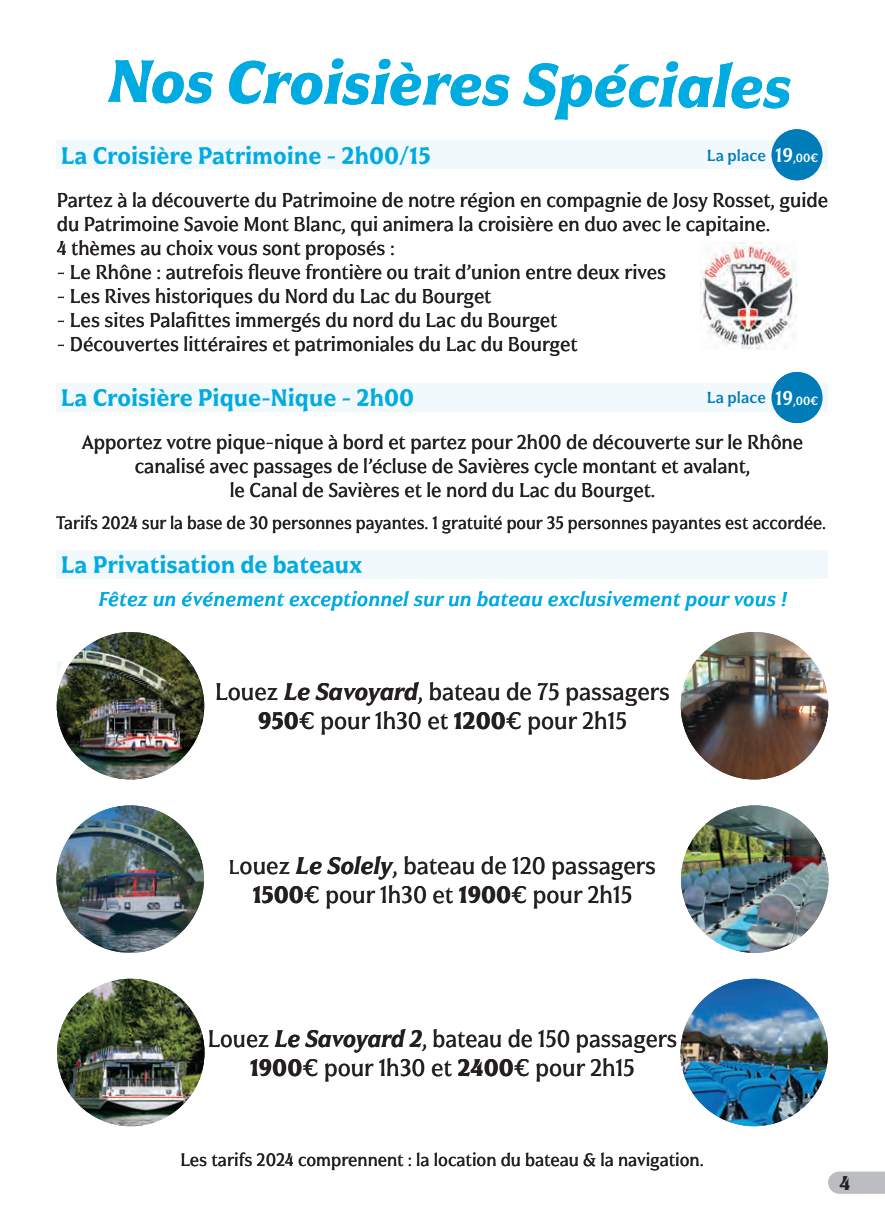
<style>
.page{position:relative;width:885px;height:1225px;background:#fff}
.page>*{position:absolute;margin:0;border:0;box-sizing:border-box;transform-origin:0 0}
.t1{font:60px "Civane Con Bol It";color:#00abe1}
.t2{font:24px/28.8px "Civane Con Reg";color:#231f20;text-align:center}
.t3{font:24px "Civane Con Dem";color:#00abe1}
.t4{font:20px/24px "Civane Con Reg";color:#231f20}
.t5{font:20px "Civane Con Med It";letter-spacing:.02em;color:#00abe1}
.t6{font:20px "Civane Con Dem";color:#231f20}
.t7{font:18px "Civane Con Reg";color:#231f20}
.t8{font:16px "Civane Con Med";color:#007cb9}
.s1{font-size:20px;color:#fff}
.s2{font-family:"Civane Con Dem It"}
.s3{font-family:"Civane Con Dem"}
.s4{font-size:20px}
</style>
<div class="page">
<img style="left:700px;top:243px;width:96px;height:106px">
<svg style="left:828px;top:1171px;width:56px;height:22px"></svg>
<div style="left:57px;top:141px;width:771px;height:28px;background:#f2f9fc"></div>
<div style="left:771px;top:129px;width:51px;height:51px;background:#007cb9;border-radius:50%"></div>
<div style="left:57px;top:383px;width:771px;height:28px;background:#f2f9fc"></div>
<div style="left:771px;top:372px;width:51px;height:51px;background:#007cb9;border-radius:50%"></div>
<svg style="left:57px;top:661px;width:6px;height:14px"></svg>
<div style="left:57px;top:550px;width:771px;height:29px;background:#f2f9fc"></div>
<img style="left:57px;top:632px;width:147px;height:147px;border-radius:74px">
<img style="left:680px;top:632px;width:148px;height:147px;border-radius:74px">
<img style="left:56px;top:805px;width:148px;height:148px;border-radius:74px">
<img style="left:681px;top:805px;width:147px;height:148px;border-radius:74px">
<img style="left:57px;top:978px;width:147px;height:148px;border-radius:74px">
<img style="left:680px;top:978px;width:147px;height:148px;border-radius:74px">
<h1 class="t1" style="left:108px;top:40px;width:685px;rotate:1deg">Nos Croisières Spéciales</h1>
<p class="t3" style="left:61px;top:140px;width:371px">La Croisière Patrimoine - 2h00/15</p>
<p class="t8" style="left:706px;top:145px;width:113px">La place <span class="s1">19</span><sub>,00€</sub></p>
<p class="t4" style="left:57px;top:187px;width:772px">Partez à la découverte du Patrimoine de notre région en compagnie de Josy Rosset, guide du Patrimoine Savoie Mont Blanc, qui animera la croisière en duo avec le capitaine.<br>4 thèmes au choix vous sont proposés :</p>
<p class="t4" style="left:57px;top:259px;width:610px">- Le Rhône : autrefois fleuve frontière ou trait d’union entre deux rives</p>
<p class="t4" style="left:57px;top:283px;width:436px">- Les Rives historiques du Nord du Lac du Bourget</p>
<p class="t4" style="left:57px;top:307px;width:502px">- Les sites Palafittes immergés du nord du Lac du Bourget</p>
<p class="t4" style="left:57px;top:331px;width:522px">- Découvertes littéraires et patrimoniales du Lac du Bourget</p>
<p class="t3" style="left:61px;top:383px;width:355px">La Croisière Pique-Nique - 2h00</p>
<p class="t8" style="left:706px;top:388px;width:113px">La place <span class="s1">19</span><sub>,00€</sub></p>
<p class="t4" style="left:82px;top:430px;width:723px;text-align:center">Apportez votre pique-nique à bord et partez pour 2h00 de découverte sur le Rhône canalisé avec passages de l’écluse de Savières cycle montant et avalant,<br>le Canal de Savières et le nord du Lac du Bourget.</p>
<p class="t7" style="left:56px;top:512px;width:771px">Tarifs 2024 sur la base de 30 personnes payantes. 1 gratuité pour 35 personnes payantes est accordée.</p>
<p class="t3" style="left:61px;top:549px;width:303px">La Privatisation de bateaux</p>
<p class="t5" style="left:98px;top:586px;width:689px">Fêtez un événement exceptionnel sur un bateau exclusivement pour vous !</p>
<p class="t2" style="left:215px;top:677px;width:456px">Louez <span class="s2">Le Savoyard</span>, bateau de 75 passagers<br><span class="s3">950</span>€ pour 1h30 et <span class="s3">1200</span>€ pour 2h15</p>
<p class="t2" style="left:229px;top:850px;width:428px"><span class="s4">L</span>ouez <span class="s2">Le Solely</span>, bateau de 120 passagers<br><span class="s3">1500</span>€ pour 1h30 et <span class="s3">1900</span>€ pour 2h15</p>
<p class="t2" style="left:208px;top:1024px;width:471px">Louez <span class="s2">Le Savoyard 2</span>, bateau de 150 passagers<br><span class="s3">1900</span>€ pour 1h30 et <span class="s3">2400</span>€ pour 2h15</p>
<p class="t7" style="left:180px;top:1148px;width:525px">Les tarifs 2024 comprennent : la location du bateau &amp; la navigation.</p>
<p class="t6" style="left:839px;top:1170px;width:12px">4</p>
</div>
